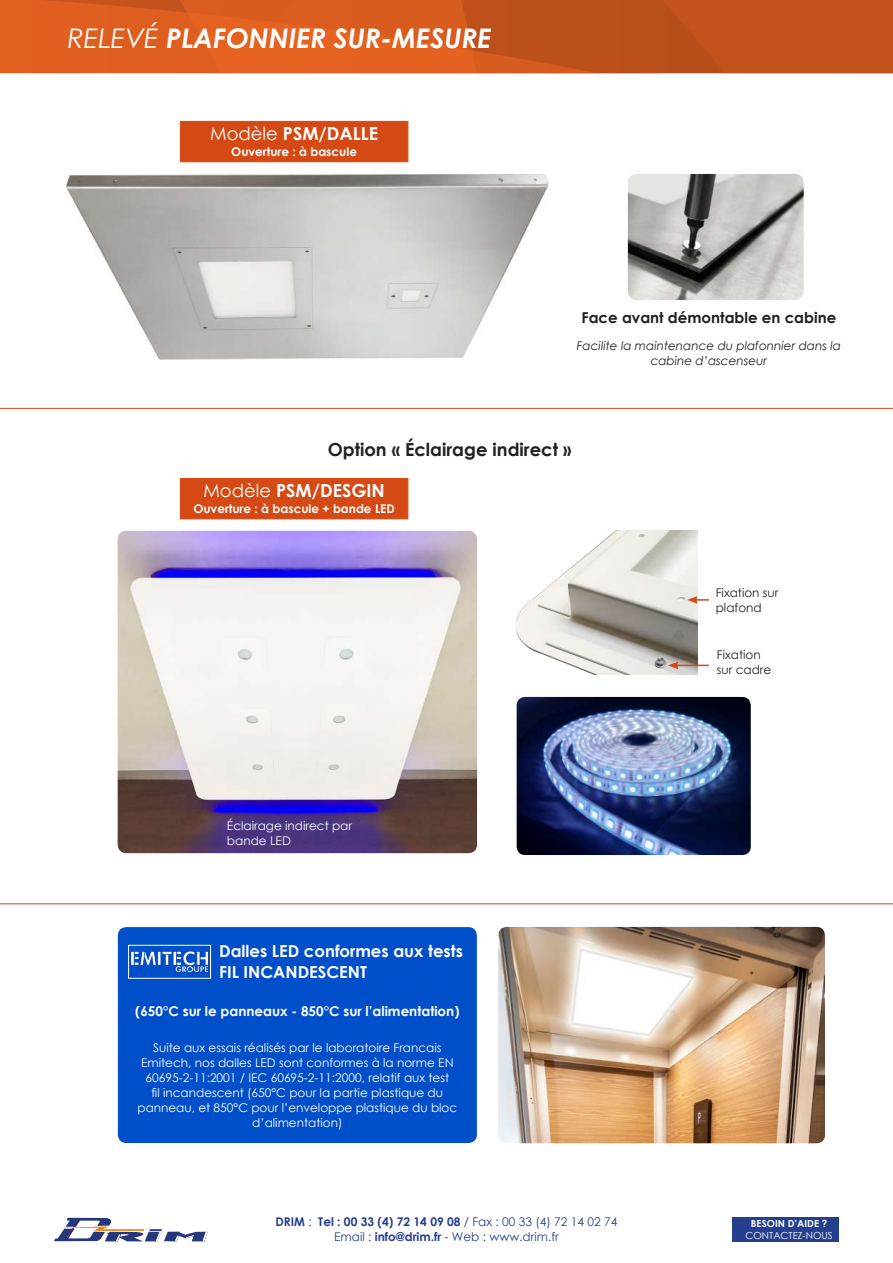
<style>
.page{position:relative;width:893px;height:1263px;background:#fff}
.page>*{position:absolute;margin:0;border:0;box-sizing:border-box;transform-origin:0 0}
.t1{font:italic 700 27px "Century Gothic";color:#fff}
.t2{font:700 18px "Century Gothic";color:#fff}
.t3{font:700 18px "Century Gothic";color:#231f20}
.t4{font:700 16.5px/21px "Century Gothic";color:#fff}
.t5{font:700 15px "Century Gothic";color:#231f20}
.t6{font:700 13.5px "Century Gothic";color:#fff}
.t7{font:12px/15px "Century Gothic";color:#fff}
.t8{font:12px/15px "Century Gothic";color:#253f8e;text-align:center}
.t9{font:italic 12px/15px "Century Gothic";color:#231f20;text-align:center}
.t10{font:700 12px "Century Gothic";color:#fff}
.t11{font:12px/15px "Century Gothic";color:#231f20}
.t12{font:9.75px "Century Gothic";color:#fff}
.t13{font:700 9.75px "Century Gothic";color:#fff}
.s1{font-weight:400}
.s2{font-weight:700}
</style>
<div class="page">
<svg style="left:54px;top:1218px;width:154px;height:23px"></svg>
<div style="left:732px;top:1217px;width:107px;height:25px;background:#253f8e"></div>
<svg style="left:0;top:0;width:893px;height:73px;background:#cf581d"></svg>
<img style="left:67px;top:175px;width:480px;height:185px">
<img style="left:628px;top:174px;width:176px;height:126px">
<img style="left:517px;top:531px;width:180px;height:143px">
<img style="left:118px;top:531px;width:359px;height:322px">
<svg style="left:687px;top:596px;width:22px;height:8px"></svg>
<hr style="left:676px;top:665px;width:33px;height:1px;background:#d44914">
<svg style="left:668px;top:661px;width:10px;height:8px"></svg>
<img style="left:517px;top:697px;width:234px;height:158px">
<hr style="left:0;top:408px;width:893px;height:1px;background:#d44914">
<hr style="left:0;top:903px;width:893px;height:1px;background:#d44914">
<img style="left:498px;top:927px;width:327px;height:216px">
<div style="left:180px;top:121px;width:228px;height:41px;background:#d44914;border:1px solid #d44914"></div>
<div style="left:180px;top:478px;width:228px;height:41px;background:#d44914"></div>
<div style="left:118px;top:927px;width:359px;height:216px;background:#004fca;border-radius:9px"></div>
<img style="left:131px;top:951px;width:78px;height:22px">
<div style="left:128px;top:945px;width:83px;height:33px;border:1px solid #fff"></div>
<h1 class="t1" style="left:68px;top:18px;width:425px"><span class="s1">RELEVÉ</span> PLAFONNIER SUR-MESURE</h1>
<h2 class="t2" style="left:210px;top:120px;width:169px"><span class="s1">Modèle</span> PSM/DALLE</h2>
<p class="t10" style="left:231px;top:142px;width:127px">Ouverture : à bascule</p>
<p class="t5" style="left:582px;top:306px;width:256px">Face avant démontable en cabine</p>
<p class="t9" style="left:577px;top:338px;width:266px">Facilite la maintenance du plafonnier dans la cabine d’ascenseur</p>
<h2 class="t3" style="left:328px;top:436px;width:245px">Option « Éclairage indirect »</h2>
<h2 class="t2" style="left:203px;top:477px;width:183px"><span class="s1">Modèle</span> PSM/DESGIN</h2>
<p class="t10" style="left:193px;top:499px;width:203px">Ouverture : à bascule + bande LED</p>
<p class="t7" style="left:227px;top:818px;width:127px">Éclairage indirect par bande LED</p>
<h3 class="t4" style="left:219px;top:940px;width:245px">Dalles LED conformes aux tests<br>FIL INCANDESCENT</h3>
<p class="t6" style="left:135px;top:1001px;width:326px">(650°C sur le panneaux - 850°C sur l’alimentation)</p>
<p class="t7" style="left:137px;top:1040px;width:321px;text-align:center">Suite aux essais réalisés par le laboratoire Francais Emitech, nos dalles LED sont conformes à la norme EN 60695-2-11:2001 / IEC 60695-2-11:2000, relatif aux test<br>fil incandescent (650°C pour la partie plastique du panneau, et 850°C pour l’enveloppe plastique du bloc d’alimentation)</p>
<p class="t11" style="left:716px;top:585px;width:64px">Fixation sur plafond</p>
<p class="t11" style="left:717px;top:646px;width:56px">Fixation sur cadre</p>
<p class="t8" style="left:275px;top:1214px;width:343px"><span class="s2">DRIM</span> : <span class="s2">Tel : 00 33 (4) 72 14 09 08</span> / Fax : 00 33 (4) 72 14 02 74<br>Email : <span class="s2">info@drim.fr</span> - Web : www.drim.fr</p>
<p class="t13" style="left:751px;top:1216px;width:78px">BESOIN D’AIDE ?</p>
<p class="t12" style="left:745px;top:1229px;width:89px">CONTACTEZ-NOUS</p>
</div>
